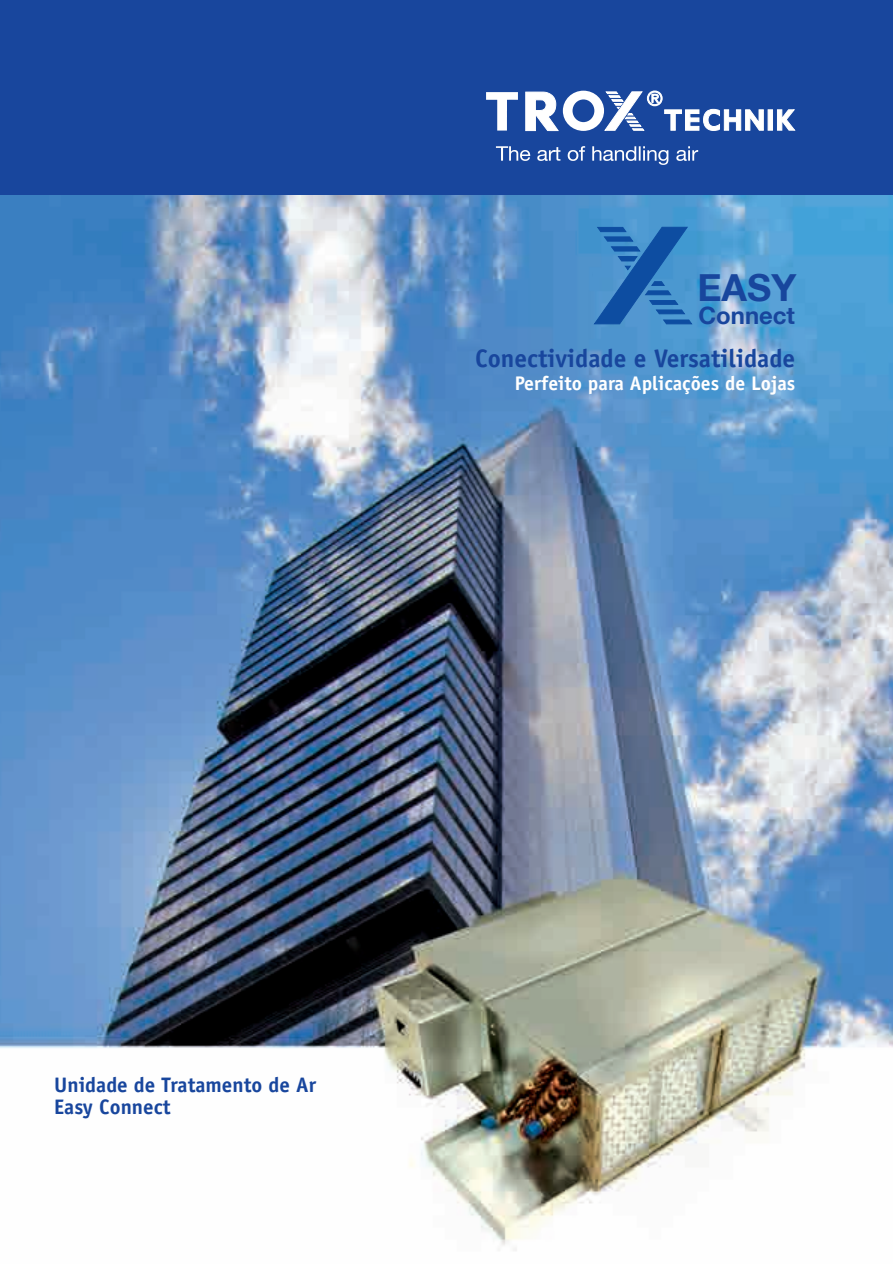
<style>
.page{position:relative;width:893px;height:1264px;background:#fff}
.page>*{position:absolute;margin:0;border:0;box-sizing:border-box;transform-origin:0 0}
.t1{font:700 37.2px "Helvetica 75";color:#18469d}
.t2{font:700 25.35px "Officina Sans";color:#18469d}
.t3{font:700 23.85px "Helvetica 75";color:#18469d}
.t4{font:700 21px/21.8px "Officina Sans";color:#18469d}
.t5{font:700 19.8px "Officina Sans";color:#fff}
</style>
<div class="page">
<img style="left:0;top:194px;width:892px;height:1057px">
<div style="left:0;top:0;width:892px;height:194px;background:#18469d"></div>
<svg style="left:496px;top:146px;width:202px;height:19px"></svg>
<svg style="left:486px;top:92px;width:32px;height:38px"></svg>
<hr style="left:768px;top:110px;width:4px;height:20px;background:#fff">
<svg style="left:777px;top:109px;width:18px;height:21px"></svg>
<svg style="left:525px;top:91px;width:238px;height:40px"></svg>
<svg style="left:593px;top:226px;width:99px;height:99px"></svg>
<h1 class="t1" style="left:697px;top:265px;width:100px">EASY</h1>
<p class="t3" style="left:698px;top:300px;width:98px">Connect</p>
<p class="t2" style="left:475px;top:343px;width:322px">Conectividade e Versatilidade</p>
<p class="t5" style="left:514px;top:370px;width:282px">Perfeito para Aplicações de Lojas</p>
<p class="t4" style="left:54px;top:1073px;width:263px">Unidade de Tratamento de Ar<br>Easy Connect</p>
</div>
